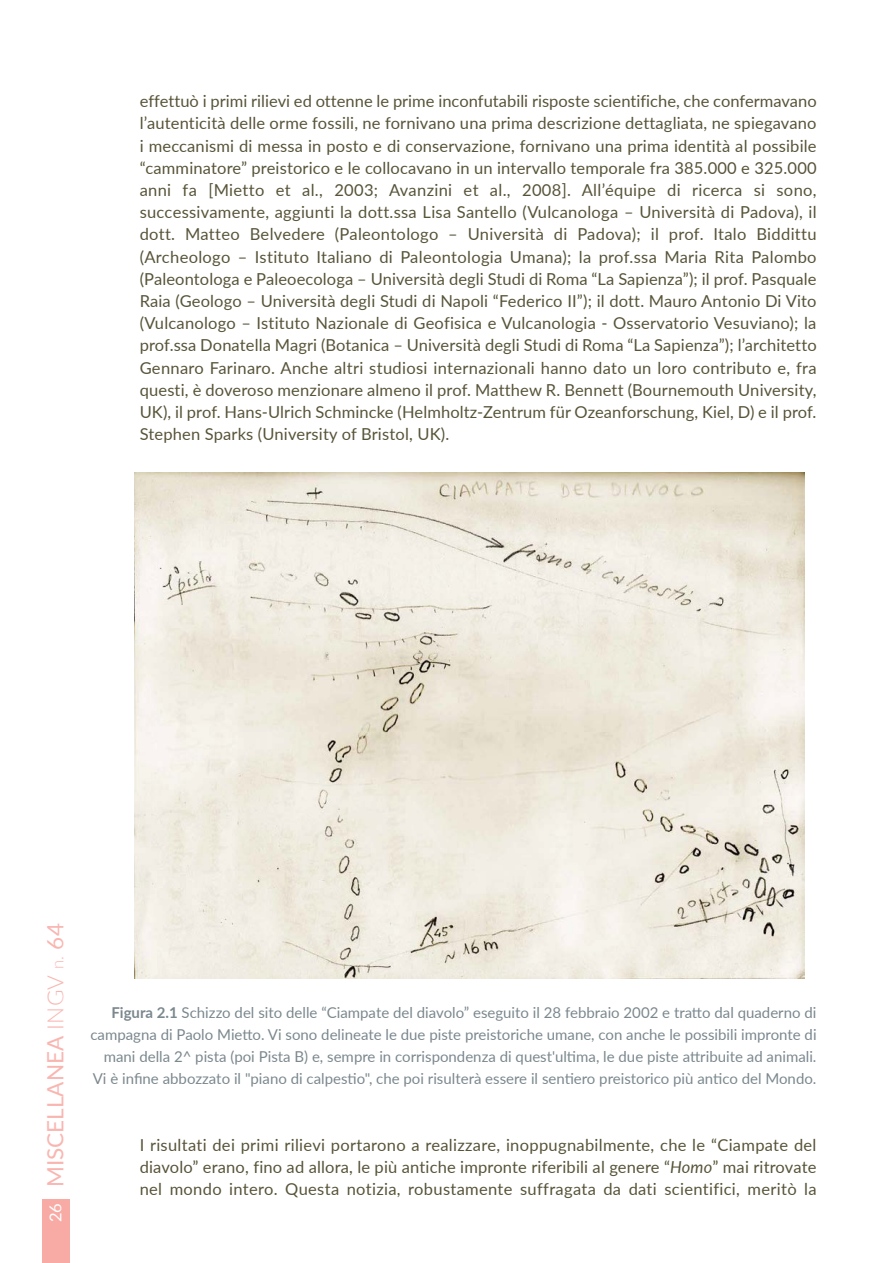
<style>
.page{position:relative;width:893px;height:1263px;background:#fff}
.page>*{position:absolute;margin:0;border:0;box-sizing:border-box;transform-origin:0 0}
.t1{font:22.5px "Lato";color:#f9b6b1}
.t2{font:16.5px/22.2px "Lato";letter-spacing:.015em;color:#585439;text-align:justify}
.t3{font:16.5px "Lato";color:#fff}
.t4{font:15px/22.2px "Lato";color:#7b888e;text-align:right}
.s1{font-weight:300}
.s2{font-weight:300;font-size:16.5px}
.s3{font-weight:700}
.s4{font-style:italic}
</style>
<div class="page">
<div style="left:43px;top:1199px;width:27px;height:64px;background:#f8aaa5"></div>
<img style="left:135px;top:473px;width:670px;height:505px">
<p class="t2" style="left:140px;top:90px;width:678px">effettuò i primi rilievi ed ottenne le prime inconfutabili risposte scientifiche, che confermavano l’autenticità delle orme fossili, ne fornivano una prima descrizione dettagliata, ne spiegavano i meccanismi di messa in posto e di conservazione, fornivano una prima identità al possibile “camminatore” preistorico e le collocavano in un intervallo temporale fra 385.000 e 325.000 anni fa [Mietto et al., 2003; Avanzini et al., 2008]. All’équipe di ricerca si sono, successivamente, aggiunti la dott.ssa Lisa Santello (Vulcanologa – Università di Padova), il dott. Matteo Belvedere (Paleontologo – Università di Padova); il prof. Italo Biddittu (Archeologo – Istituto Italiano di Paleontologia Umana); la prof.ssa Maria Rita Palombo (Paleontologa e Paleoecologa – Università degli Studi di Roma “La Sapienza”); il prof. Pasquale Raia (Geologo – Università degli Studi di Napoli “Federico II”); il dott. Mauro Antonio Di Vito (Vulcanologo – Istituto Nazionale di Geofisica e Vulcanologia - Osservatorio Vesuviano); la prof.ssa Donatella Magri (Botanica – Università degli Studi di Roma “La Sapienza”); l’architetto Gennaro Farinaro. Anche altri studiosi internazionali hanno dato un loro contributo e, fra questi, è doveroso menzionare almeno il prof. Matthew R. Bennett (Bournemouth University, UK), il prof. Hans-Ulrich Schmincke (Helmholtz-Zentrum für Ozeanforschung, Kiel, D) e il prof.<br>Stephen Sparks (University of Bristol, UK).</p>
<p class="t1" style="left:41px;top:1187px;width:266px;rotate:-90deg">MISCELLANEA <span class="s1">INGV</span> <span class="s2">n.</span> 64</p>
<p class="t3" style="left:45px;top:1222px;width:21px;rotate:-90deg">26</p>
<p class="t4" style="left:90px;top:1001px;width:728px"><span class="s3">Figura 2.1</span> Schizzo del sito delle “Ciampate del diavolo” eseguito il 28 febbraio 2002 e tratto dal quaderno di campagna di Paolo Mietto. Vi sono delineate le due piste preistoriche umane, con anche le possibili impronte di mani della 2^ pista (poi Pista B) e, sempre in corrispondenza di quest'ultima, le due piste attribuite ad animali.<br>Vi è infine abbozzato il "piano di calpestio", che poi risulterà essere il sentiero preistorico più antico del Mondo.</p>
<p class="t2" style="left:140px;top:1133px;width:678px">I risultati dei primi rilievi portarono a realizzare, inoppugnabilmente, che le “Ciampate del diavolo” erano, fino ad allora, le più antiche impronte riferibili al genere “<span class="s4">Homo</span>” mai ritrovate</p>
<p class="t2" style="left:140px;top:1178px;width:678px">nel mondo intero. Questa notizia, robustamente suffragata da dati scientifici, meritò la</p>
</div>
